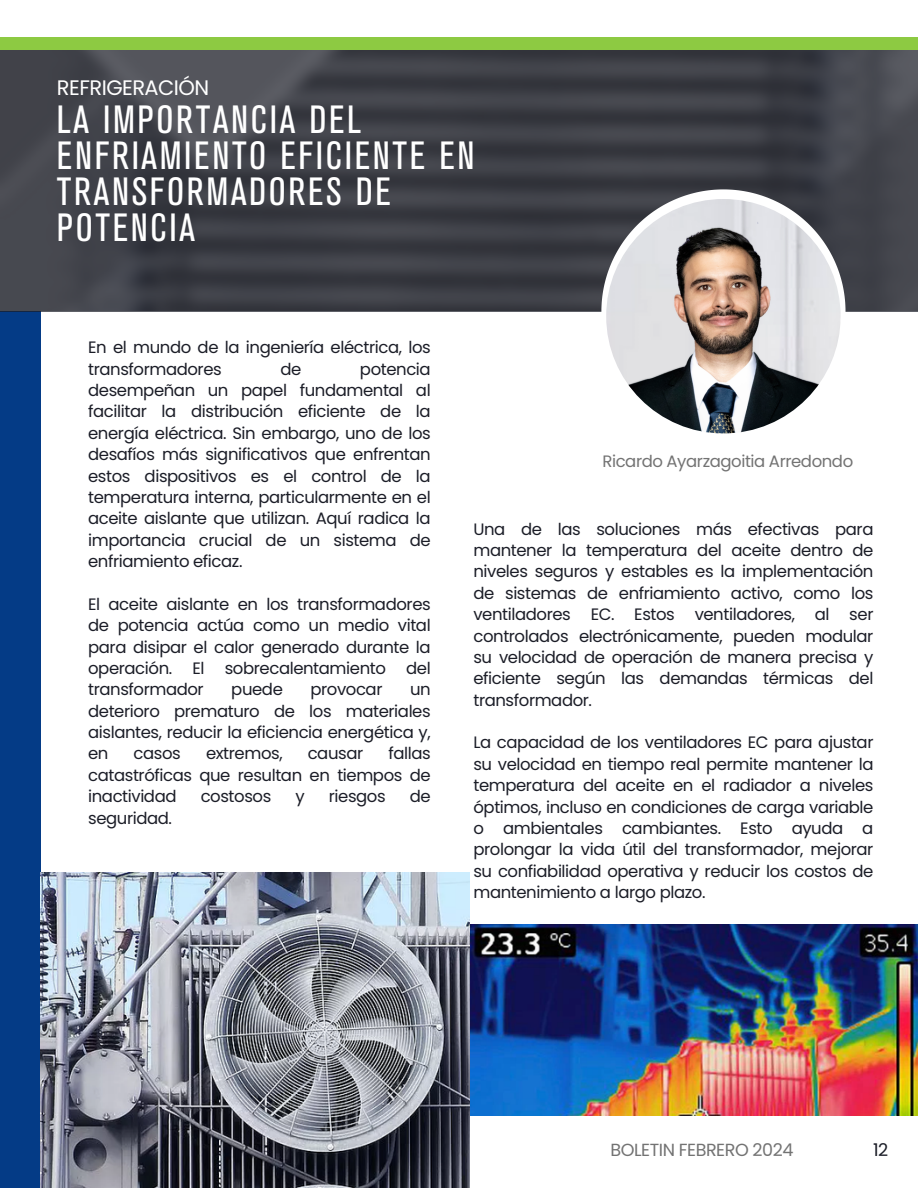
<style>
.page{position:relative;width:918px;height:1188px;background:#fff}
.page>*{position:absolute;margin:0;border:0;box-sizing:border-box;transform-origin:0 0}
.t1{font:condensed 39px/36px "Akzidenz Grotesk BE";letter-spacing:.07em;color:#fff}
.t2{font:21px "Poppins";letter-spacing:-.025em;color:#fff}
.t3{font:17.55px "Poppins";letter-spacing:-.025em;color:#737373}
.t4{font:17.55px "Poppins";color:#1b1d27}
.t5{font:16.5px/21.3px "Poppins";letter-spacing:-.025em;color:#1b1d27;text-align:justify}
.t6{font:16.5px "Poppins";letter-spacing:-.025em;color:#737373}
</style>
<div class="page">
<div style="left:0;top:244px;width:41px;height:944px;background:#043b86"></div>
<svg style="left:0;top:49px;width:918px;height:262px;fill:#3f4148"></svg>
<svg style="left:601px;top:189px;width:245px;height:245px"></svg>
<div style="left:0;top:37px;width:918px;height:12px;background:#8dca42"></div>
<img style="left:606px;top:199px;width:235px;height:234px;border-radius:50%">
<img style="left:469px;top:924px;width:449px;height:191px">
<img style="left:41px;top:872px;width:428px;height:316px">
<p class="t2" style="left:57px;top:73px;width:154px">REFRIGERACIÓN</p>
<p class="t1" style="left:57px;top:105px;width:419px">LA IMPORTANCIA DEL<br>ENFRIAMIENTO EFICIENTE EN<br>TRANSFORMADORES DE<br>POTENCIA</p>
<p class="t5" style="left:88px;top:337px;width:344px">En el mundo de la ingeniería eléctrica, los transformadores</p>
<p class="t5" style="left:88px;top:358px;width:344px;text-indent:272px">potencia desempeñan un papel fundamental al facilitar la distribución eficiente de la energía eléctrica. Sin embargo, uno de los desafíos más significativos que enfrentan estos dispositivos es el control de la temperatura interna, particularmente en el aceite aislante que utilizan. Aquí radica la importancia crucial de un sistema de enfriamiento eficaz.</p>
<p class="t5" style="left:88px;top:593px;width:344px">El aceite aislante en los transformadores de potencia actúa como un medio vital para disipar el calor generado durante la operación. El sobrecalentamiento del transformador</p>
<p class="t5" style="left:280px;top:358px;width:22px">de</p>
<p class="t5" style="left:231px;top:679px;width:53px">puede</p>
<p class="t5" style="left:310px;top:679px;width:74px">provocar</p>
<p class="t5" style="left:88px;top:679px;width:344px;text-indent:322px">un deterioro prematuro de los materiales aislantes, reducir la eficiencia energética y, en</p>
<p class="t5" style="left:88px;top:743px;width:344px;text-indent:300px">fallas catastróficas que resultan en tiempos de inactividad</p>
<p class="t5" style="left:134px;top:743px;width:49px">casos</p>
<p class="t5" style="left:206px;top:743px;width:78px">extremos,</p>
<p class="t5" style="left:308px;top:743px;width:57px">causar</p>
<p class="t5" style="left:201px;top:786px;width:72px">costosos</p>
<p class="t5" style="left:295px;top:786px;width:11px">y</p>
<p class="t5" style="left:329px;top:786px;width:58px">riesgos</p>
<p class="t5" style="left:410px;top:786px;width:22px">de</p>
<p class="t5" style="left:88px;top:807px;width:85px">seguridad.</p>
<p class="t6" style="left:602px;top:450px;width:252px">Ricardo Ayarzagoitia Arredondo</p>
<p class="t5" style="left:473px;top:518px;width:402px">Una de las soluciones más efectivas para mantener la temperatura del aceite dentro de niveles seguros y estables es la implementación de sistemas de enfriamiento activo, como los ventiladores EC. Estos ventiladores, al ser controlados electrónicamente, pueden modular su velocidad de operación de manera precisa y eficiente según las demandas térmicas del transformador.</p>
<p class="t5" style="left:473px;top:732px;width:402px">La capacidad de los ventiladores EC para ajustar su velocidad en tiempo real permite mantener la temperatura del aceite en el radiador a niveles óptimos, incluso en condiciones de carga variable o ambientales cambiantes. Esto ayuda a prolongar la vida útil del transformador, mejorar su confiabilidad operativa y reducir los costos de mantenimiento a largo plazo.</p>
<p class="t3" style="left:610px;top:1138px;width:185px">BOLETIN FEBRERO 2024</p>
<p class="t4" style="left:873px;top:1138px;width:17px">12</p>
</div>
